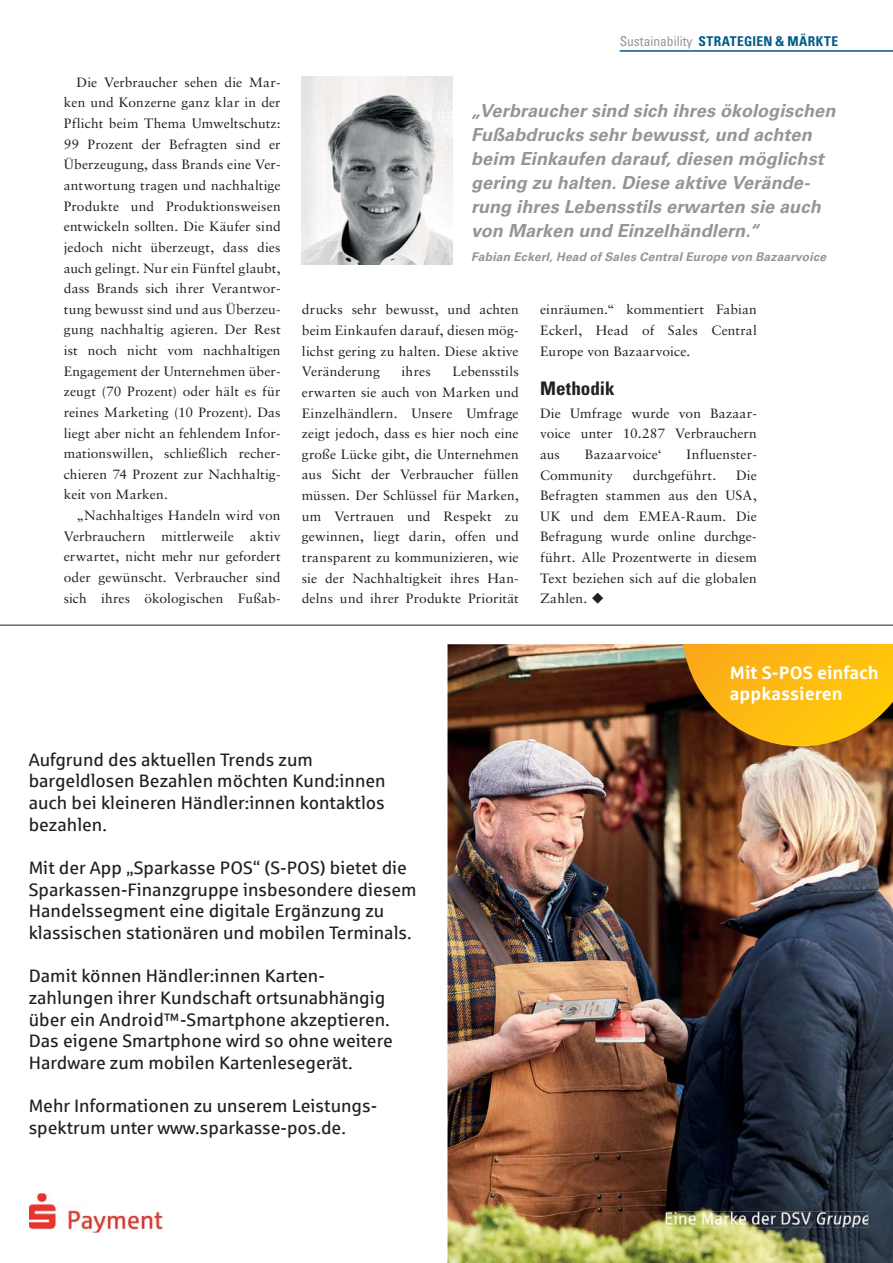
<style>
.page{position:relative;width:893px;height:1263px;background:#fff}
.page>*{position:absolute;margin:0;border:0;box-sizing:border-box;transform-origin:0 0}
.t1{font:700 condensed 18.75px "Univers";color:#231f20}
.t2{font:18px/21.6px "Sparkasse Rg";color:#231f20}
.t3{font:italic 700 18px/24px "Univers LTCE";letter-spacing:.005em;color:#939598}
.t4{font:700 18px/21.6px "Sparkasse Rg";color:#fff}
.t5{font:13.5px/20.7px "Sabon LT Std";letter-spacing:.01em;color:#231f20;text-align:justify}
.t6{font:700 condensed 13.5px "Univers";letter-spacing:.035em;color:#005a89}
.t7{font:italic 700 12px "Univers LTCE";letter-spacing:.02em;color:#939598}
.s1{font-weight:400;color:#939598}
</style>
<div class="page">
<hr style="left:620px;top:50px;width:273px;height:2px;background:#005a89">
<img style="left:302px;top:77px;width:150px;height:188px">
<img style="left:447px;top:644px;width:446px;height:619px">
<img style="left:29px;top:1193px;width:133px;height:39px">
<img style="left:666px;top:1212px;width:202px;height:15px">
<svg style="left:682px;top:644px;width:211px;height:102px;background:#db9e10"></svg>
<hr style="left:0;top:625px;width:893px;height:1px;background:#231f20">
<p class="t5" style="left:64px;top:73px;width:218px;text-indent:13px">Die Verbraucher sehen die Mar&shy;ken und Konzerne ganz klar in der Pflicht beim Thema Umweltschutz:<br>99 Prozent der Befragten sind er Überzeugung, dass Brands eine Ver&shy;antwortung tragen und nachhaltige Produkte und Produktionsweisen entwickeln sollten. Die Käufer sind jedoch nicht überzeugt, dass dies auch gelingt. Nur ein Fünftel glaubt, dass Brands sich ihrer Verantwor&shy;tung bewusst sind und aus Überzeu&shy;gung nachhaltig agieren. Der Rest ist noch nicht vom nachhaltigen Engagement der Unternehmen über&shy;zeugt (70 Prozent) oder hält es für reines Marketing (10 Prozent). Das liegt aber nicht an fehlendem Infor&shy;mationswillen, schließlich recher&shy;chieren 74 Prozent zur Nachhaltig&shy;keit von Marken.</p>
<p class="t5" style="left:64px;top:506px;width:218px;text-indent:13px">„Nachhaltiges Handeln wird von Verbrauchern mittlerweile aktiv erwartet, nicht mehr nur gefordert oder gewünscht. Verbraucher sind sich ihres ökologischen Fußab-</p>
<p class="t6" style="left:620px;top:36px;width:220px"><span class="s1">Sustainability</span> STRATEGIEN &amp; MÄRKTE</p>
<p class="t3" style="left:471px;top:101px;width:366px">„Verbraucher sind sich ihres ökologischen Fußabdrucks sehr bewusst, und achten beim Einkaufen darauf, diesen möglichst gering zu halten. Diese aktive Verände&shy;rung ihres Lebensstils erwarten sie auch von Marken und Einzelhändlern.“</p>
<p class="t7" style="left:471px;top:253px;width:356px">Fabian Eckerl, Head of Sales Central Europe von Bazaarvoice</p>
<p class="t5" style="left:302px;top:300px;width:218px">drucks sehr bewusst, und achten beim Einkaufen darauf, diesen mög&shy;lichst gering zu halten. Diese aktive Veränderung</p>
<p class="t5" style="left:302px;top:362px;width:218px;text-indent:150px">Lebensstils erwarten sie auch von Marken und Einzelhändlern. Unsere Umfrage zeigt jedoch, dass es hier noch eine große Lücke gibt, die Unternehmen aus Sicht der Verbraucher füllen müssen. Der Schlüssel für Marken, um Vertrauen und Respekt zu gewinnen, liegt darin, offen und transparent zu kommunizieren, wie sie der Nachhaltigkeit ihres Han&shy;delns und ihrer Produkte Priorität</p>
<p class="t5" style="left:401px;top:362px;width:31px">ihres</p>
<p class="t5" style="left:540px;top:300px;width:218px">einräumen.“ kommentiert Fabian Eckerl, Head of Sales Central Europe von Bazaarvoice.</p>
<h1 class="t1" style="left:540px;top:381px;width:76px">Methodik</h1>
<p class="t5" style="left:540px;top:403px;width:218px">Die Umfrage wurde von Bazaar&shy;voice unter 10.287 Verbrauchern aus</p>
<p class="t5" style="left:585px;top:445px;width:78px">Bazaarvoice‘</p>
<p class="t5" style="left:687px;top:445px;width:72px">Influenster-</p>
<p class="t5" style="left:540px;top:465px;width:74px">Community</p>
<p class="t5" style="left:633px;top:465px;width:85px">durchgeführt.</p>
<p class="t5" style="left:540px;top:465px;width:218px;text-indent:196px">Die Befragten stammen aus den USA, UK und dem EMEA-Raum. Die Befragung wurde online durchge&shy;führt. Alle Prozentwerte in diesem Text beziehen sich auf die globalen Zahlen. ◆</p>
<h2 class="t4" style="left:730px;top:662px;width:150px">Mit S-POS einfach appkassieren</h2>
<h2 class="t2" style="left:29px;top:749px;width:358px">Aufgrund des aktuellen Trends zum bargeldlosen Bezahlen möchten Kund:innen auch bei kleineren Händler:innen kontaktlos bezahlen.</h2>
<h2 class="t2" style="left:29px;top:857px;width:389px">Mit der App „Sparkasse POS“ (S-POS) bietet die Sparkassen-Finanzgruppe insbesondere diesem Handelssegment eine digitale Ergänzung zu klassischen stationären und mobilen Terminals.</h2>
<h2 class="t2" style="left:29px;top:965px;width:366px">Damit können Händler:innen Karten&shy;zahlungen ihrer Kundschaft ortsunabhängig über ein Android™-Smartphone akzeptieren.<br>Das eigene Smartphone wird so ohne weitere Hardware zum mobilen Kartenlesegerät.</h2>
<h2 class="t2" style="left:29px;top:1095px;width:350px">Mehr Informationen zu unserem Leistungs&shy;spektrum unter www.sparkasse-pos.de.</h2>
</div>
